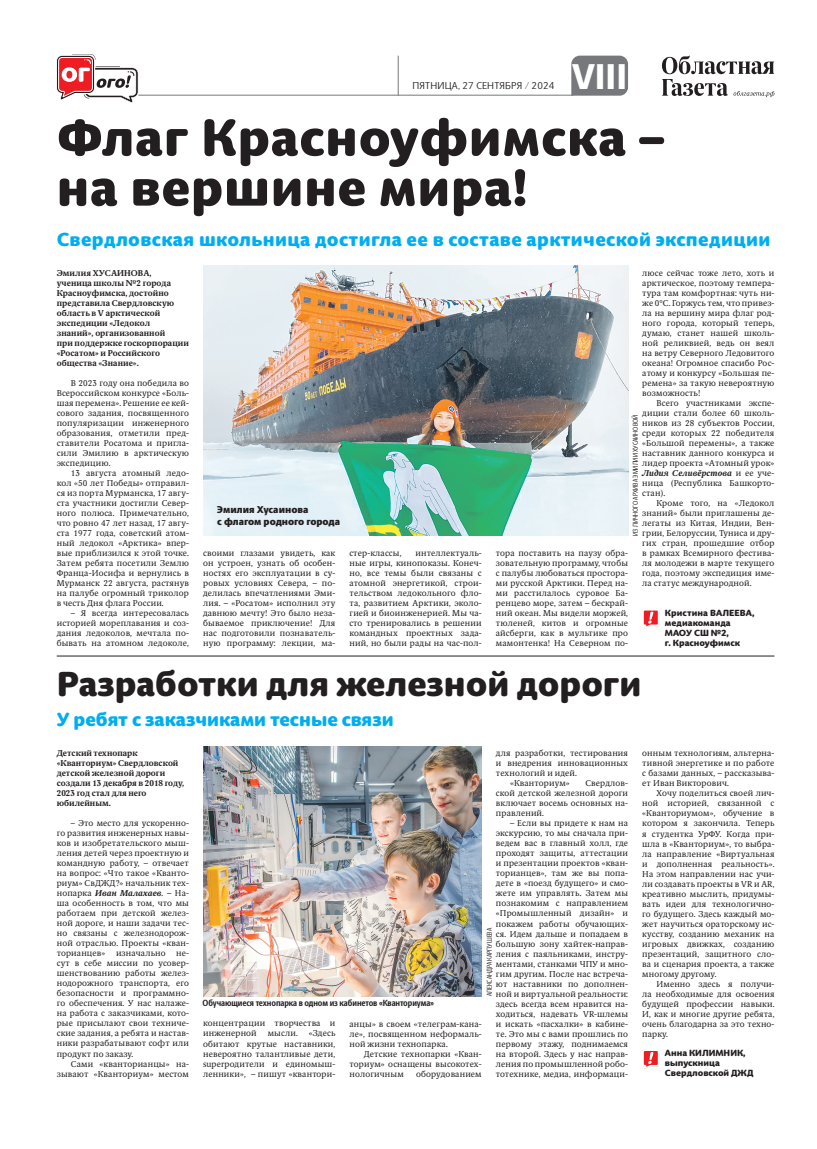
<style>
.page{position:relative;width:817px;height:1149px;background:#fff}
.page>*{position:absolute;margin:0;border:0;box-sizing:border-box;transform-origin:0 0}
.t1{font:900 52px/50px "Berlingske Sans Round";letter-spacing:.015em;color:#231f20}
.t2{font:800 36px "Berlingske Sans";color:#fff}
.t3{font:900 35px "Berlingske Sans Round";color:#231f20}
.t4{font:900 19px "Berlingske Sans Round";letter-spacing:.02em;color:#00aeef}
.t5{font:900 19px "Berlingske Sans Round";color:#00aeef}
.t6{font:900 10px/12px "Berlingske Sans";color:#231f20}
.t7{font:10px "Berlingske Sans";letter-spacing:.02em;color:#231f20}
.t8{font:900 9px/10px "Berlingske Sans Round";color:#231f20}
.t9{font:700 9px "Berlingske Sans Cn";letter-spacing:-.01em;color:#231f20}
.t10{font:8.5px/10px "Berlingske Serif Tx";letter-spacing:.015em;color:#231f20;text-align:justify}
.t11{font:700 8.5px/10px "Berlingske Serif Tx";letter-spacing:.005em;color:#231f20}
.t12{font:7px "Berlingske Sans Cn";color:#231f20}
.s1{font-weight:700;font-style:italic}
</style>
<div class="page">
<svg style="left:662px;top:55px;width:112px;height:42px"></svg>
<hr style="left:397px;top:56px;width:1px;height:40px;background:#76787b">
<div style="left:571px;top:56px;width:57px;height:40px;background:#76787b"></div>
<svg style="left:56px;top:54px;width:82px;height:49px"></svg>
<hr style="left:138px;top:95px;width:435px;height:1px;background:#76787b">
<img style="left:203px;top:746px;width:278px;height:250px">
<hr style="left:57px;top:655px;width:717px;height:1px;background:#231f20">
<img style="left:203px;top:265px;width:425px;height:270px">
<svg style="left:643px;top:610px;width:15px;height:19px"></svg>
<svg style="left:642px;top:1050px;width:16px;height:19px"></svg>
<p class="t7" style="left:412px;top:79px;width:143px">ПЯТНИЦА, 27 СЕНТЯБРЯ / 2024</p>
<h2 class="t2" style="left:571px;top:50px;width:57px">VIII</h2>
<h1 class="t1" style="left:57px;top:111px;width:609px">Флаг Красноуфимска – на вершине мира!</h1>
<h3 class="t4" style="left:57px;top:225px;width:715px">Свердловская школьница достигла ее в составе арктической экспедиции</h3>
<p class="t11" style="left:57px;top:267px;width:134px">Эмилия ХУСАИНОВА, ученица школы №2 города<br>Красноуфимска, достойно представила Свердловскую область в V арктической экспедиции «Ледокол знаний», организованной<br>при поддержке госкорпорации «Росатом» и Российского общества «Знание».</p>
<p class="t10" style="left:57px;top:378px;width:134px;text-indent:14px">В 2023 году она победила во Всероссийском конкурсе «Боль&shy;шая перемена». Решение ее кей&shy;сового задания, посвященного популяризации инженерного образования, отметили пред&shy;ставители Росатома и пригла&shy;сили Эмилию в арктическую экспедицию.</p>
<p class="t10" style="left:57px;top:468px;width:134px;text-indent:14px">13 августа атомный ледо&shy;кол «50 лет Победы» отправил&shy;ся из порта Мурманска, 17 авгу&shy;ста участники достигли Север&shy;ного полюса. Примечательно, что ровно 47 лет назад, 17 авгу&shy;ста 1977 года, советский атом&shy;ный ледокол «Арктика» впер&shy;вые приблизился к этой точке.<br>Затем ребята посетили Землю Франца-Иосифа и вернулись в Мурманск 22 августа, растянув на палубе огромный триколор в честь Дня флага России.</p>
<p class="t10" style="left:57px;top:608px;width:134px;text-indent:14px">– Я всегда интересовалась историей мореплавания и соз&shy;дания ледоколов, мечтала по&shy;бывать на атомном ледоколе,</p>
<p class="t10" style="left:642px;top:268px;width:134px">люсе сейчас тоже лето, хоть и арктическое, поэтому темпера&shy;тура там комфортная: чуть ни&shy;же 0°C. Горжусь тем, что привез&shy;ла на вершину мира флаг род&shy;ного города, который теперь, думаю, станет нашей школь&shy;ной реликвией, ведь он веял на ветру Северного Ледовитого океана! Огромное спасибо Рос&shy;атому и конкурсу «Большая пе&shy;ремена» за такую невероятную возможность!</p>
<p class="t10" style="left:642px;top:398px;width:134px;text-indent:14px">Всего участниками экспе&shy;диции стали более 60 школь&shy;ников из 28 субъектов России, среди которых 22 победителя «Большой перемены», а также наставник данного конкурса и лидер проекта «Атомный урок» <span class="s1">Лидия Селивёрстова</span> и ее уче&shy;ница (Республика Башкорто&shy;стан).</p>
<p class="t10" style="left:642px;top:498px;width:134px;text-indent:14px">Кроме того, на «Ледокол знаний» были приглашены де&shy;легаты из Китая, Индии, Вен&shy;грии, Белоруссии, Туниса и дру&shy;гих стран, прошедшие отбор в рамках Всемирного фестива&shy;ля молодежи в марте текущего года, поэтому экспедиция име&shy;ла статус международной.</p>
<p class="t8" style="left:664px;top:607px;width:91px">Кристина ВАЛЕЕВА, медиакоманда<br>МАОУ СШ №2,<br>г. Красноуфимск</p>
<p class="t12" style="left:630px;top:535px;width:123px;rotate:-90deg">ИЗ ЛИЧНОГО АРХИВА ЭМИЛИИ ХУСАИНОВОЙ</p>
<p class="t6" style="left:217px;top:503px;width:124px">Эмилия Хусаинова<br>с флагом родного города</p>
<p class="t10" style="left:349px;top:548px;width:134px;text-indent:66px">интеллектуаль&shy;ные игры, кинопоказы. Конеч&shy;но, все темы были связаны с атомной энергетикой, строи&shy;тельством ледокольного фло&shy;та, развитием Арктики, эколо&shy;гией и биоинженерией. Мы ча&shy;сто тренировались в решении командных проектных зада&shy;ний, но были рады на час-пол-</p>
<p class="t10" style="left:495px;top:548px;width:134px">тора поставить на паузу обра&shy;зовательную программу, чтобы с палубы любоваться простора&shy;ми русской Арктики. Перед на&shy;ми расстилалось суровое Ба&shy;ренцево море, затем – бескрай&shy;ний океан. Мы видели моржей, тюленей, китов и огромные айсберги, как в мультике про мамонтенка! На Северном по-</p>
<p class="t10" style="left:203px;top:548px;width:134px">своими глазами увидеть, как он устроен, узнать об особен&shy;ностях его эксплуатации в су&shy;ровых условиях Севера, – по&shy;делилась впечатлениями Эми&shy;лия. – «Росатом» исполнил эту давнюю мечту! Это было неза&shy;бываемое приключение! Для нас подготовили познаватель&shy;ную программу: лекции, ма-</p>
<p class="t10" style="left:349px;top:548px;width:54px">стер-классы,</p>
<h3 class="t3" style="left:57px;top:658px;width:586px">Разработки для железной дороги</h3>
<h3 class="t5" style="left:57px;top:705px;width:338px">У ребят с заказчиками тесные связи</h3>
<p class="t11" style="left:57px;top:747px;width:129px">Детский технопарк «Кванториум» Свердловской детской железной дороги создали 13 декабря в 2018 году,<br>2023 год стал для него юбилейным.</p>
<p class="t10" style="left:57px;top:818px;width:134px;text-indent:14px">– Это место для ускоренно&shy;го развития инженерных навы&shy;ков и изобретательского мыш&shy;ления детей через проектную и командную работу, – отвечает на вопрос: «Что такое «Кванто&shy;риум» СвДЖД?» начальник тех&shy;нопарка <span class="s1">Иван Малахаев</span>. – На&shy;ша особенность в том, что мы работаем при детской желез&shy;ной дороге, и наши задачи тес&shy;но связаны с железнодорож&shy;ной отраслью. Проекты «кван&shy;торианцев» изначально не&shy;сут в себе миссии по усовер&shy;шенствованию работы желез&shy;нодорожного транспорта, его безопасности и программно&shy;го обеспечения. У нас налаже&shy;на работа с заказчиками, кото&shy;рые присылают свои техниче&shy;ские задания, а ребята и настав&shy;ники разрабатывают софт или продукт по заказу.</p>
<p class="t10" style="left:57px;top:1058px;width:134px;text-align:right">Сами «кванторианцы» на&shy;зывают «Кванториум» местом</p>
<p class="t10" style="left:496px;top:748px;width:134px">для разработки, тестирования</p>
<p class="t10" style="left:496px;top:758px;width:134px">и внедрения инновационных</p>
<p class="t10" style="left:496px;top:768px;width:83px">технологий и идей.</p>
<p class="t10" style="left:510px;top:778px;width:61px">«Кванториум»</p>
<p class="t10" style="left:642px;top:748px;width:134px">онным технологиям, альтерна&shy;тивной энергетике и по работе с базами данных, – рассказыва&shy;ет Иван Викторович.</p>
<p class="t10" style="left:642px;top:788px;width:134px;text-indent:14px">Хочу поделиться своей лич&shy;ной историей, связанной с «Кванториумом», обучение в котором я закончила. Теперь я студентка УрФУ. Когда при&shy;шла в «Кванториум», то выбра&shy;ла направление «Виртуальная и дополненная реальность».<br>На этом направлении нас учи&shy;ли создавать проекты в VR и AR, креативно мыслить, придумы&shy;вать идеи для технологично&shy;го будущего. Здесь каждый мо&shy;жет научиться ораторскому ис&shy;кусству, созданию механик на игровых движках, созданию презентаций, защитного сло&shy;ва и сценария проекта, а также многому другому.</p>
<p class="t10" style="left:642px;top:978px;width:134px;text-indent:14px">Именно здесь я получи&shy;ла необходимые для освоения будущей профессии навыки.<br>И, как и многие другие ребята, очень благодарна за это техно&shy;парку.</p>
<p class="t8" style="left:664px;top:1047px;width:90px">Анна КИЛИМНИК, выпускница<br>Свердловской ДЖД</p>
<p class="t10" style="left:496px;top:778px;width:134px;text-indent:89px">Свердлов&shy;ской детской железной дороги включает восемь основных на&shy;правлений.</p>
<p class="t10" style="left:496px;top:818px;width:134px;text-indent:14px">– Если вы придете к нам на экскурсию, то мы сначала при&shy;ведем вас в главный холл, где проходят защиты, аттестации и презентации проектов «кван&shy;торианцев», там же вы попа&shy;дете в «поезд будущего» и смо&shy;жете им управлять. Затем мы познакомим с направлением «Промышленный дизайн» и покажем работы обучающих&shy;ся. Идем дальше и попадаем в большую зону хайтек-направ&shy;ления с паяльниками, инстру&shy;ментами, станками ЧПУ и мно&shy;гим другим. После нас встреча&shy;ют наставники по дополнен&shy;ной и виртуальной реальности: здесь всегда всем нравится на&shy;ходиться, надевать VR-шлемы и искать «пасхалки» в кабине&shy;те. Это мы с вами прошлись по первому этажу, поднимаемся на второй. Здесь у нас направ&shy;ления по промышленной робо&shy;тотехнике, медиа, информаци-</p>
<p class="t12" style="left:484px;top:996px;width:70px;rotate:-90deg">АЛЕКСАНДРА КАРПУШЕВА</p>
<p class="t9" style="left:202px;top:996px;width:233px">Обучающиеся технопарка в одном из кабинетов «Кванториума»</p>
<p class="t10" style="left:203px;top:1018px;width:134px">концентрации творчества и инженерной</p>
<p class="t10" style="left:203px;top:1028px;width:134px;text-indent:105px">«Здесь обитают крутые наставники, невероятно талантливые дети, superродители и единомыш&shy;ленники», – пишут «квантори-</p>
<p class="t10" style="left:349px;top:1018px;width:134px">анцы» в своем «телеграм-кана&shy;ле», посвященном неформаль&shy;ной жизни технопарка.</p>
<p class="t10" style="left:267px;top:1028px;width:32px">мысли.</p>
<p class="t10" style="left:349px;top:1048px;width:134px;text-indent:14px">Детские технопарки «Кван&shy;ториум» оснащены высокотех&shy;нологичным</p>
<p class="t10" style="left:416px;top:1068px;width:67px">оборудованием</p>
</div>
